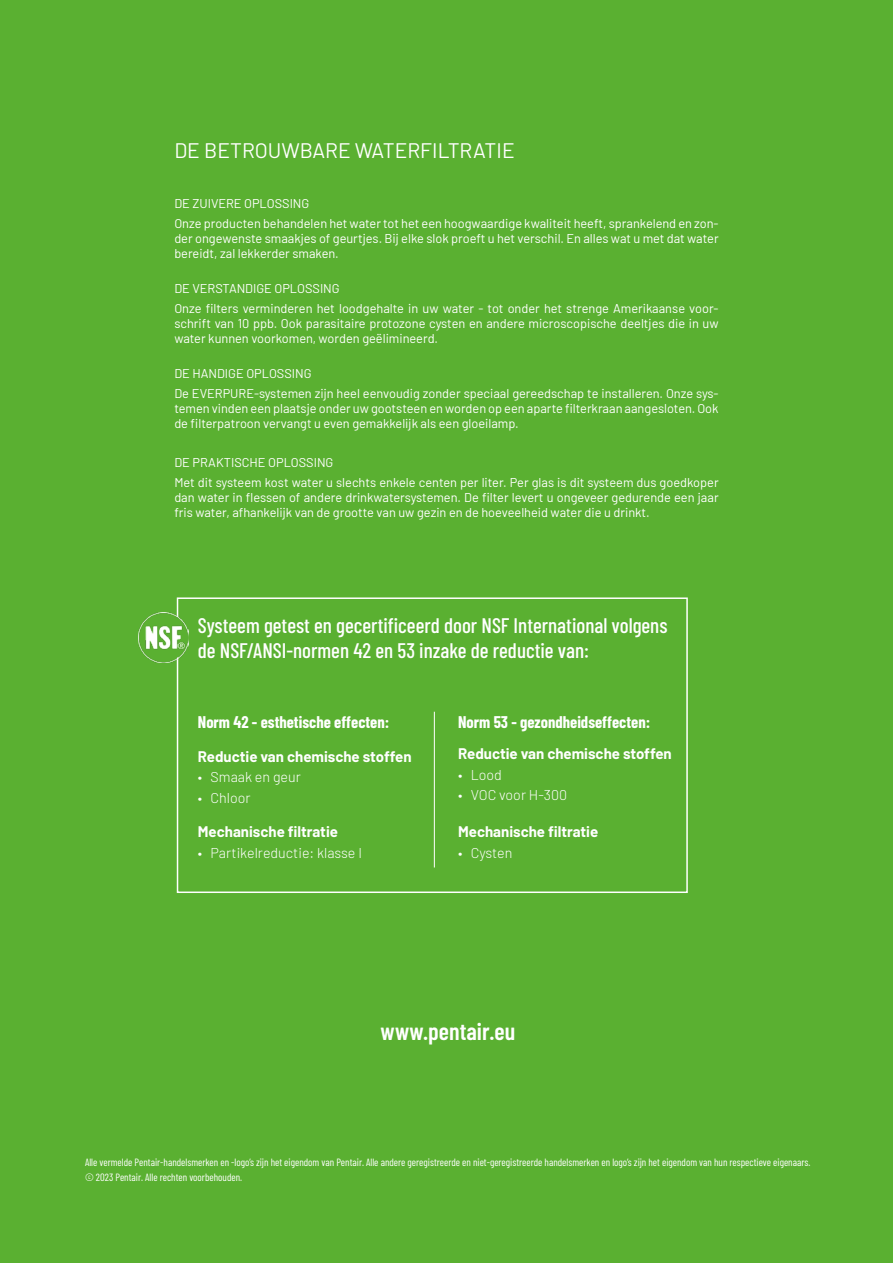
<style>
.page{position:relative;width:893px;height:1263px;background:#5ab031}
.page>*{position:absolute;margin:0;border:0;box-sizing:border-box;transform-origin:0 0}
.t1{font:600 24px "Barlow Condensed";color:#fff}
.t2{font:500 21px/25.2px "Barlow Condensed";color:#fff}
.t3{font:21px "Barlow";color:#fff}
.t4{font:700 16.5px "Barlow Condensed";color:#fff}
.t5{font:700 15px "Barlow";color:#fff}
.t6{font:300 14.25px "Barlow";color:#fff}
.t7{font:12.75px/19.5px "Barlow";color:#fff}
.t8{font:10.5px/15px "Barlow Condensed";color:#fff}
</style>
<div class="page">
<svg style="left:176px;top:597px;width:512px;height:296px"></svg>
<svg style="left:188px;top:615px;width:4px;height:44px"></svg>
<img style="left:138px;top:612px;width:50px;height:50px">
<hr style="left:434px;top:712px;width:1px;height:155px;background:#fff">
<h2 class="t3" style="left:174px;top:135px;width:342px">DE BETROUWBARE WATERFILTRATIE</h2>
<p class="t7" style="left:174px;top:193px;width:546px">DE ZUIVERE OPLOSSING<br>Onze producten behandelen het water tot het een hoogwaardige kwaliteit heeft, sprankelend en zon-</p>
<p class="t7" style="left:174px;top:230px;width:546px;line-height:15.3px">der ongewenste smaakjes of geurtjes. Bij elke slok proeft u het verschil. En alles wat u met dat water bereidt, zal lekkerder smaken.</p>
<p class="t7" style="left:174px;top:278px;width:546px">DE VERSTANDIGE OPLOSSING<br>Onze filters verminderen het loodgehalte in uw water - tot onder het strenge Amerikaanse voor-</p>
<p class="t7" style="left:174px;top:315px;width:546px;line-height:15.3px">schrift van 10 ppb. Ook parasitaire protozone cysten en andere microscopische deeltjes die in uw water kunnen voorkomen, worden geëlimineerd.</p>
<p class="t7" style="left:174px;top:363px;width:546px">DE HANDIGE OPLOSSING<br>De EVERPURE-systemen zijn heel eenvoudig zonder speciaal gereedschap te installeren. Onze sys-</p>
<p class="t7" style="left:174px;top:400px;width:546px;line-height:15.3px">temen vinden een plaatsje onder uw gootsteen en worden op een aparte filterkraan aangesloten. Ook de filterpatroon vervangt u even gemakkelijk als een gloeilamp.</p>
<p class="t7" style="left:174px;top:452px;width:546px">DE PRAKTISCHE OPLOSSING<br>Met dit systeem kost water u slechts enkele centen per liter. Per glas is dit systeem dus goedkoper</p>
<p class="t7" style="left:174px;top:489px;width:546px;line-height:15.3px">dan water in flessen of andere drinkwatersystemen. De filter levert u ongeveer gedurende een jaar fris water, afhankelijk van de grootte van uw gezin en de hoeveelheid water die u drinkt.</p>
<h2 class="t2" style="left:198px;top:611px;width:471px">Systeem getest en gecertificeerd door NSF International volgens de NSF/ANSI-normen 42 en 53 inzake de reductie van:</h2>
<p class="t4" style="left:198px;top:710px;width:193px">Norm 42 - esthetische effecten:</p>
<p class="t5" style="left:198px;top:745px;width:215px">Reductie van chemische stoffen</p>
<p class="t6" style="left:198px;top:767px;width:105px">• Smaak en geur</p>
<p class="t6" style="left:198px;top:787px;width:54px">• Chloor</p>
<p class="t5" style="left:198px;top:821px;width:142px">Mechanische filtratie</p>
<p class="t6" style="left:198px;top:842px;width:166px">• Partikelreductie: klasse I</p>
<p class="t4" style="left:458px;top:710px;width:194px">Norm 53 - gezondheidseffecten:</p>
<p class="t5" style="left:458px;top:743px;width:215px">Reductie van chemische stoffen</p>
<p class="t6" style="left:458px;top:764px;width:45px">• Lood</p>
<p class="t6" style="left:458px;top:785px;width:111px">• VOC voor H-300</p>
<p class="t5" style="left:458px;top:820px;width:142px">Mechanische filtratie</p>
<p class="t6" style="left:458px;top:842px;width:56px">• Cysten</p>
<h1 class="t1" style="left:381px;top:1014px;width:136px">www.pentair.eu</h1>
<p class="t8" style="left:85px;top:1154px;width:727px">Alle vermelde Pentair-handelsmerken en -logo’s zijn het eigendom van Pentair. Alle andere geregistreerde en niet-geregistreerde handelsmerken en logo’s zijn het eigendom van hun respectieve eigenaars. © 2023 Pentair. Alle rechten voorbehouden.</p>
</div>
